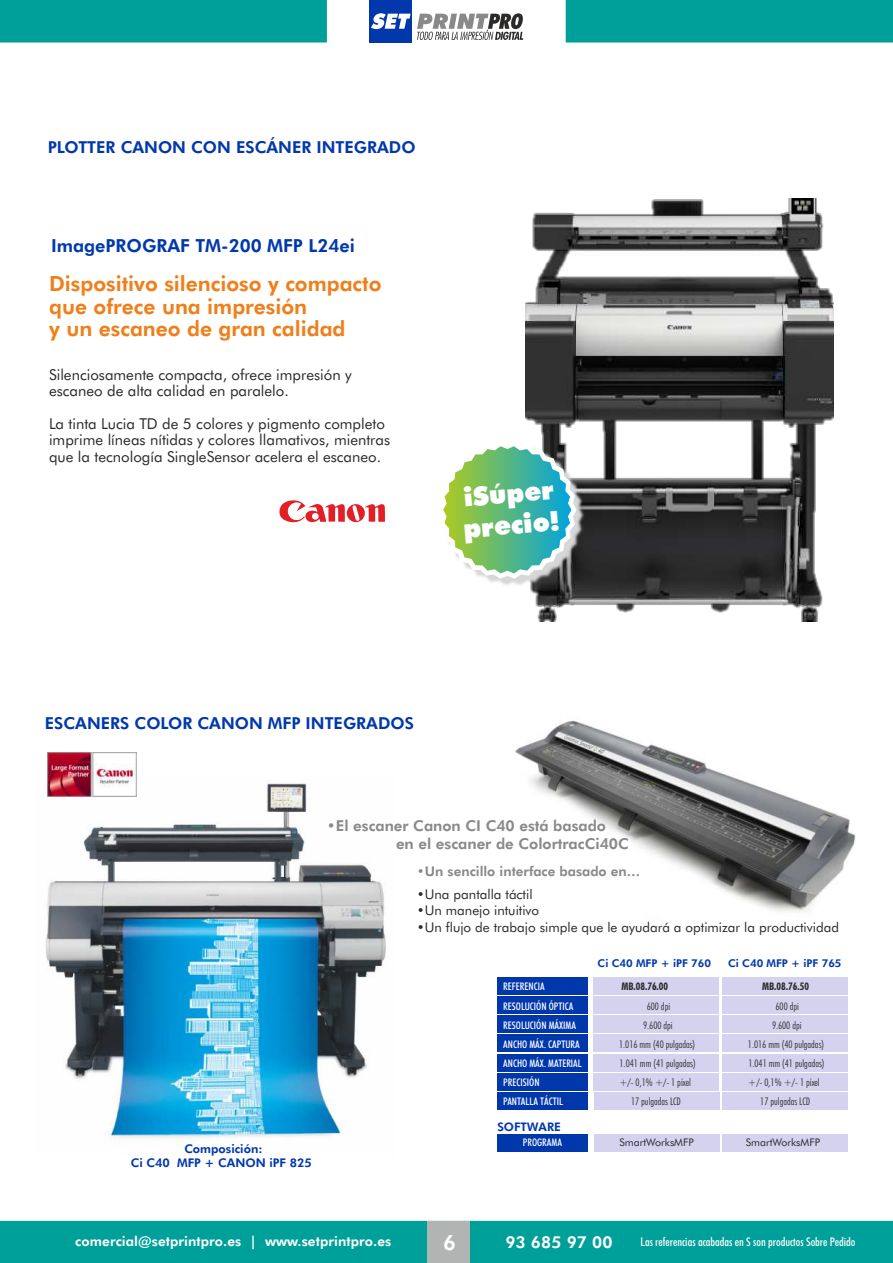
<style>
.page{position:relative;width:893px;height:1263px;background:#fff}
.page>*{position:absolute;margin:0;border:0;box-sizing:border-box;transform-origin:0 0}
.t1{font:900 26.4px/31.7px "Futura BT";color:#fefefe}
.t2{font:800 21px/22.6px "Futura BT";color:#ef7f1a}
.t3{font:800 21px "Futura BT";color:#fefefe}
.t4{font:800 18px "Futura BT";color:#0038ac}
.t5{font:800 16.5px "Futura BT";color:#0038ac}
.t6{font:800 16.5px "Futura BT";letter-spacing:.005em;color:#fefefe}
.t7{font:15px/16.4px "Futura BT";color:#2b2a29}
.t8{font:800 15px/18px "Futura BT";color:#898989}
.t9{font:800 13.5px "Futura BT";letter-spacing:.01em;color:#fefefe}
.t10{font:13.35px "Futura BT";color:#2b2a29}
.t11{font:800 13.35px "Futura BT";color:#898989}
.t12{font:500 condensed 12px "Futura BT";color:#fefefe}
.t13{font:800 12px/14.4px "Futura BT";color:#0038ac;text-align:center}
.t14{font:800 11.85px "Futura BT";color:#0038ac}
.t15{font:800 10.8px "Futura BT";color:#0038ac}
.t16{font:300 condensed 10.5px "Futura BT";color:#2b2a29}
.t17{font:500 condensed 10.5px/19.2px "Futura BT";color:#fff}
.t18{font:10.5px "Futura BT";color:#2b2a29}
.t19{font:700 condensed 10.5px "Futura BT";color:#2b2a29}
.t20{font:500 condensed 10.5px "Futura BT";color:#fefefe}
</style>
<div class="page">
<img style="left:515px;top:720px;width:341px;height:193px">
<div style="left:497px;top:1092px;width:91px;height:18px;background:#0038ac"></div>
<div style="left:497px;top:1134px;width:91px;height:17px;background:#0038ac"></div>
<div style="left:594px;top:1092px;width:125px;height:18px;background:#d4d2ef"></div>
<div style="left:594px;top:1134px;width:125px;height:17px;background:#d4d2ef"></div>
<div style="left:723px;top:1092px;width:125px;height:18px;background:#d4d2ef"></div>
<div style="left:723px;top:1134px;width:125px;height:17px;background:#d4d2ef"></div>
<img style="left:45px;top:776px;width:341px;height:367px">
<img style="left:47px;top:752px;width:89px;height:44px">
<div style="left:497px;top:996px;width:91px;height:18px;background:#0038ac"></div>
<div style="left:497px;top:1015px;width:91px;height:18px;background:#0038ac"></div>
<div style="left:497px;top:1035px;width:91px;height:17px;background:#0038ac"></div>
<div style="left:497px;top:1054px;width:91px;height:17px;background:#0038ac"></div>
<div style="left:497px;top:1073px;width:91px;height:17px;background:#0038ac"></div>
<div style="left:497px;top:977px;width:91px;height:18px;background:#0038ac"></div>
<div style="left:594px;top:996px;width:125px;height:18px;background:#d4d2ef"></div>
<div style="left:723px;top:996px;width:125px;height:18px;background:#d4d2ef"></div>
<div style="left:594px;top:1015px;width:125px;height:18px;background:#d4d2ef"></div>
<div style="left:723px;top:1015px;width:125px;height:18px;background:#d4d2ef"></div>
<div style="left:594px;top:1035px;width:125px;height:17px;background:#d4d2ef"></div>
<div style="left:723px;top:1035px;width:125px;height:17px;background:#d4d2ef"></div>
<div style="left:594px;top:1054px;width:125px;height:17px;background:#d4d2ef"></div>
<div style="left:723px;top:1054px;width:125px;height:17px;background:#d4d2ef"></div>
<div style="left:594px;top:1073px;width:125px;height:17px;background:#d4d2ef"></div>
<div style="left:723px;top:1073px;width:125px;height:17px;background:#d4d2ef"></div>
<div style="left:594px;top:977px;width:125px;height:18px;background:#d4d2ef"></div>
<div style="left:723px;top:977px;width:125px;height:18px;background:#d4d2ef"></div>
<div style="left:0;top:1221px;width:892px;height:42px;background:#00a09a"></div>
<div style="left:427px;top:1221px;width:43px;height:42px;background:#b2b3b3"></div>
<svg style="left:0;top:0;width:892px;height:43px"></svg>
<img style="left:526px;top:198px;width:307px;height:423px">
<svg style="left:279px;top:500px;width:106px;height:23px"></svg>
<img style="left:487px;top:418px;width:124px;height:195px">
<svg style="left:475px;top:441px;width:101px;height:138px"></svg>
<img style="left:443px;top:446px;width:128px;height:127px">
<hr style="left:892px;top:0;width:1px;height:998px;background:#0038ac">
<img style="left:892px;top:1220px;width:1px;height:43px">
<p class="t5" style="left:48px;top:141px;width:369px">PLOTTER CANON CON ESCÁNER INTEGRADO</p>
<p class="t4" style="left:51px;top:239px;width:305px">ImagePROGRAF TM-200 MFP L24ei</p>
<h2 class="t2" style="left:49px;top:274px;width:334px">Dispositivo silencioso y compacto que ofrece una impresión<br>y un escaneo de gran calidad</h2>
<p class="t7" style="left:49px;top:368px;width:304px">Silenciosamente compacta, ofrece impresión y escaneo de alta calidad en paralelo.</p>
<p class="t7" style="left:49px;top:417px;width:343px">La tinta Lucia TD de 5 colores y pigmento completo imprime líneas nítidas y colores llamativos, mientras que la tecnología SingleSensor acelera el escaneo.</p>
<h1 class="t1" style="left:459px;top:484px;width:98px;rotate:-5deg">¡Súper precio!</h1>
<p class="t5" style="left:45px;top:716px;width:371px">ESCANERS COLOR CANON MFP INTEGRADOS</p>
<p class="t8" style="left:396px;top:818px;width:234px;text-indent:-69px">•El escaner Canon CI C40 está basado<br>en el escaner de ColortracCi40C</p>
<p class="t11" style="left:417px;top:866px;width:225px">•Un sencillo interface basado en…</p>
<p class="t10" style="left:417px;top:889px;width:117px">•Una pantalla táctil</p>
<p class="t10" style="left:417px;top:905px;width:124px">•Un manejo intuitivo</p>
<p class="t10" style="left:417px;top:921px;width:424px">•Un flujo de trabajo simple que le ayudará a optimizar la productividad</p>
<p class="t13" style="left:131px;top:1142px;width:183px">Composición:<br>Ci C40 MFP + CANON iPF 825</p>
<p class="t17" style="left:503px;top:978px;width:43px">REFERENCIA</p>
<p class="t17" style="left:503px;top:997px;width:80px">RESOLUCIÓN ÓPTICA<br>RESOLUCIÓN MÁXIMA<br>ANCHO MÁX. CAPTURA<br>ANCHO MÁX. MATERIAL<br>PRECISIÓN</p>
<p class="t15" style="left:598px;top:959px;width:115px">Ci C40 MFP + iPF 760</p>
<p class="t15" style="left:728px;top:959px;width:115px">Ci C40 MFP + iPF 765</p>
<p class="t19" style="left:621px;top:982px;width:48px">MB.08.76.00</p>
<p class="t19" style="left:762px;top:982px;width:48px">MB.08.76.50</p>
<p class="t16" style="left:647px;top:1001px;width:25px">600 dpi</p>
<p class="t16" style="left:775px;top:1001px;width:25px">600 dpi</p>
<p class="t16" style="left:643px;top:1021px;width:31px">9.600 dpi</p>
<p class="t16" style="left:772px;top:1021px;width:31px">9.600 dpi</p>
<p class="t16" style="left:619px;top:1040px;width:78px">1.016 mm (40 pulgadas)</p>
<p class="t16" style="left:748px;top:1040px;width:78px">1.016 mm (40 pulgadas)</p>
<p class="t16" style="left:619px;top:1059px;width:78px">1.041 mm (41 pulgadas)</p>
<p class="t16" style="left:748px;top:1059px;width:78px">1.041 mm (41 pulgadas)</p>
<p class="t16" style="left:619px;top:1078px;width:73px">+/- 0,1% +/- 1 píxel</p>
<p class="t16" style="left:748px;top:1078px;width:73px">+/- 0,1% +/- 1 píxel</p>
<p class="t17" style="left:503px;top:1093px;width:61px">PANTALLA TÁCTIL</p>
<p class="t16" style="left:631px;top:1097px;width:51px">17 pulgadas LCD</p>
<p class="t16" style="left:760px;top:1097px;width:51px">17 pulgadas LCD</p>
<p class="t20" style="left:523px;top:1138px;width:41px">PROGRAMA</p>
<p class="t14" style="left:497px;top:1122px;width:65px">SOFTWARE</p>
<p class="t18" style="left:619px;top:1138px;width:76px">SmartWorksMFP</p>
<p class="t18" style="left:746px;top:1138px;width:76px">SmartWorksMFP</p>
<p class="t9" style="left:75px;top:1235px;width:318px">comercial@setprintpro.es | www.setprintpro.es</p>
<h2 class="t3" style="left:443px;top:1233px;width:14px">6</h2>
<p class="t6" style="left:505px;top:1235px;width:109px">93 685 97 00</p>
<p class="t12" style="left:640px;top:1236px;width:216px">Las referencias acabadas en S son productos Sobre Pedido</p>
</div>
